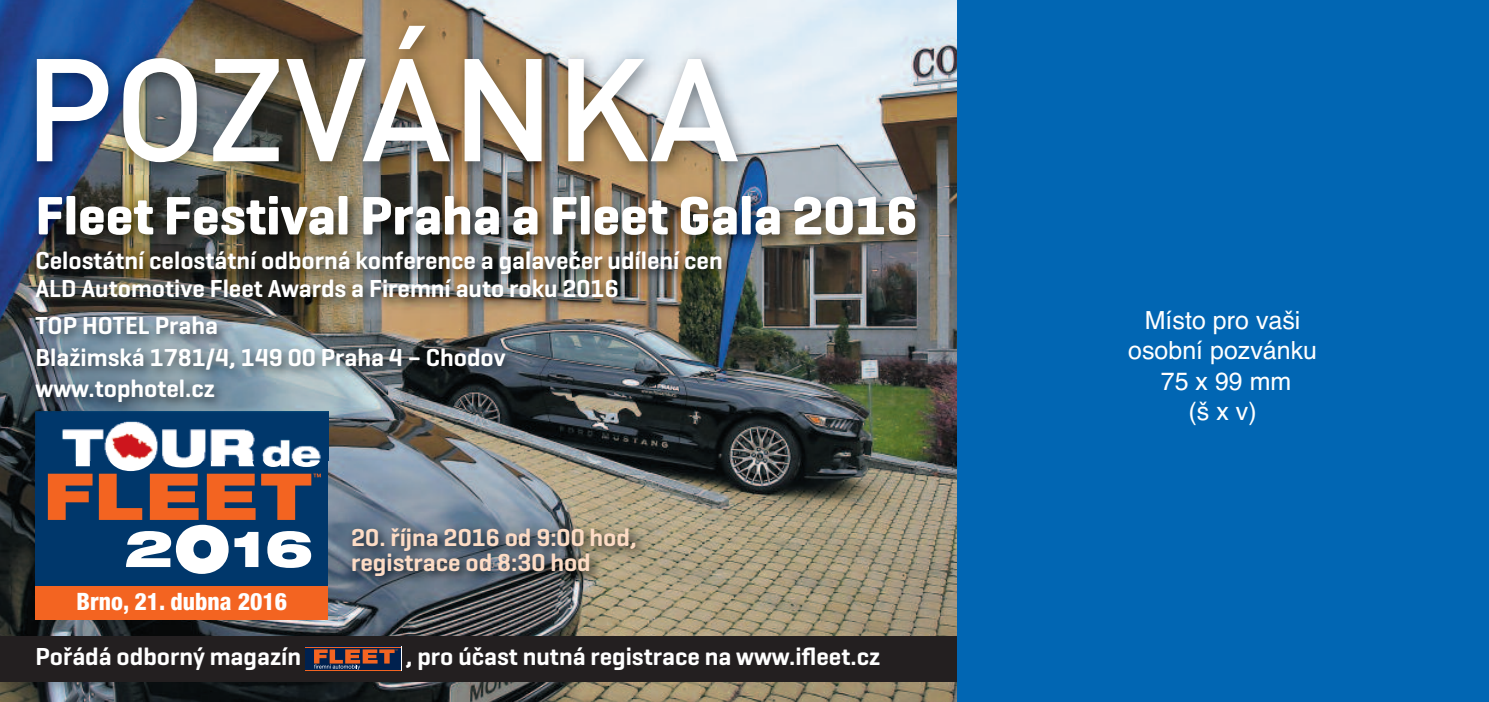
<style>
.page{position:relative;width:1489px;height:702px;background:#fff}
.page>*{position:absolute;margin:0;border:0;box-sizing:border-box;transform-origin:0 0}
.t1{font:500 143.5px "DINCE";color:#fff}
.t2{font:700 55px "Geogrotesque";color:#fff}
.t3{font:900 expanded 50.5px "Helvetica Neue LT Pro";color:#fff}
.t4{font:600 25px/31.8px "Geogrotesque";color:#fff}
.t5{font:600 25px/25px "Geogrotesque";color:#fddcc5}
.t6{font:25px/30px "Helvetica";color:#fff;text-align:center}
.t7{font:800 condensed 24px "Helvetica Neue LT Pro";color:#fff}
.s1{font-family:"Futura Pro LE";font-weight:800;font-stretch:normal;font-size:71.5px}
</style>
<div class="page">
<img style="left:0;top:0;width:957px;height:702px">
<div style="left:35px;top:412px;width:293px;height:207px;background:#00376b"></div>
<div style="left:35px;top:585px;width:293px;height:34px;background:#f36421"></div>
<svg style="left:48px;top:460px;width:273px;height:60px"></svg>
<img style="left:4px;top:18px;width:815px;height:230px">
<img style="left:8px;top:175px;width:949px;height:285px">
<img style="left:35px;top:412px;width:293px;height:48px">
<div style="left:0;top:636px;width:957px;height:45px;background:#231f20"></div>
<div style="left:306px;top:646px;width:95px;height:24px;background:#00214f"></div>
<hr style="left:306px;top:647px;width:95px;height:1px;background:#f36421">
<hr style="left:306px;top:670px;width:95px;height:1px;background:#f36421">
<svg style="left:314px;top:649px;width:83px;height:20px"></svg>
<div style="left:957px;top:0;width:531px;height:702px;background:#0166b3"></div>
<img style="left:338px;top:512px;width:363px;height:112px">
<h1 class="t1" style="left:23px;top:24px;width:717px">POZVÁNKA</h1>
<h2 class="t2" style="left:35px;top:197px;width:883px">Fleet Festival Praha a Fleet Gala 2016</h2>
<p class="t4" style="left:35px;top:250px;width:688px;line-height:27.5px">Celostátní celostátní odborná konference a galavečer udílení cen<br>ALD Automotive Fleet Awards a Firemní auto roku 2016</p>
<p class="t4" style="left:35px;top:312px;width:471px">TOP HOTEL Praha<br>Blažimská 1781/4, 149 00 Praha 4 – Chodov www.tophotel.cz</p>
<h3 class="t3" style="left:124px;top:529px;width:191px">2<span class="s1">O</span>16</h3>
<p class="t7" style="left:76px;top:593px;width:212px">Brno, 21. dubna 2016</p>
<p class="t5" style="left:351px;top:527px;width:287px">20. října 2016 od 9:00 hod, registrace od 8:30 hod</p>
<p class="t4" style="left:35px;top:643px;width:267px">Pořádá odborný magazín</p>
<p class="t4" style="left:406px;top:643px;width:476px">, pro účast nutná registrace na www.ifleet.cz</p>
<p class="t6" style="left:1127px;top:306px;width:191px">Místo pro vaši osobní pozvánku<br>75 x 99 mm<br>(š x v)</p>
</div>
